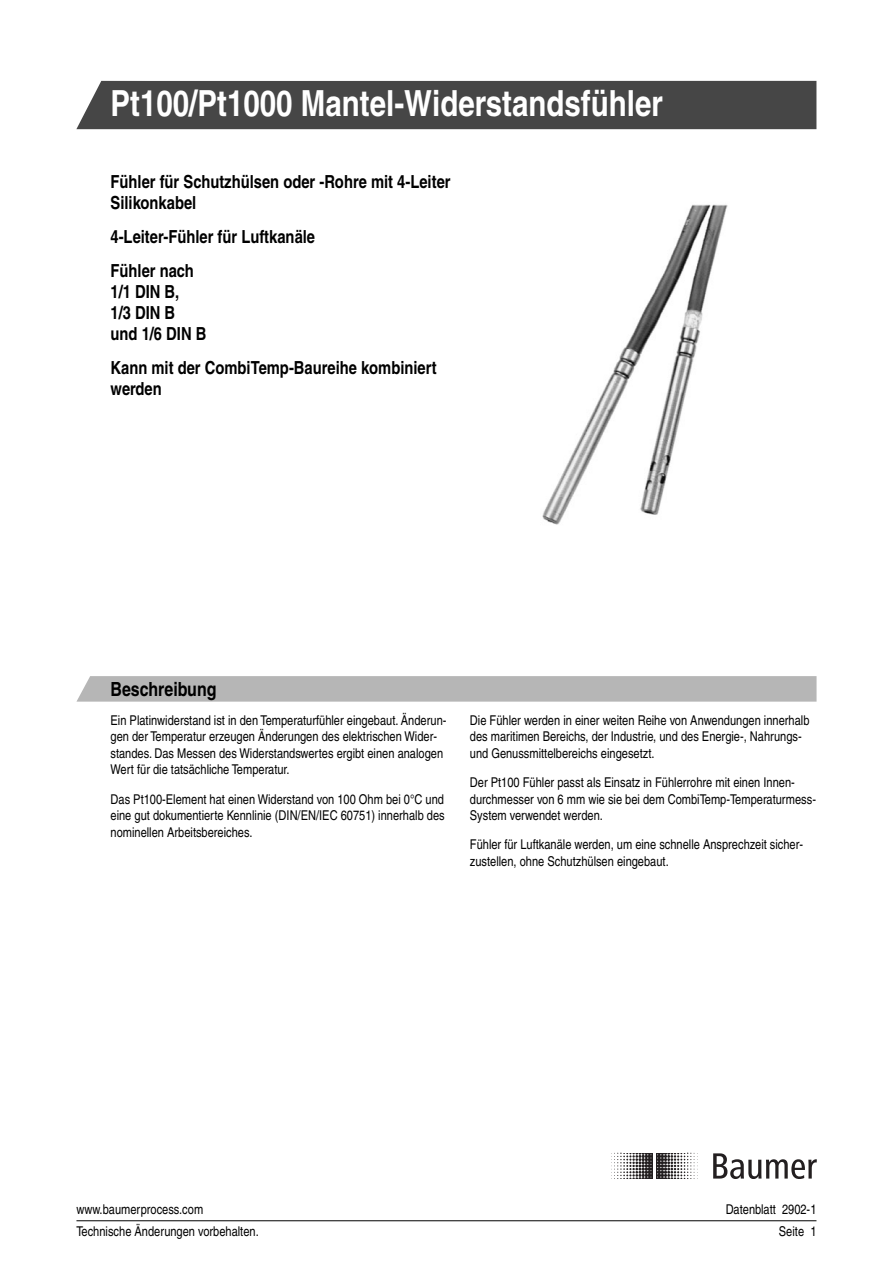
<style>
.page{position:relative;width:893px;height:1263px;background:#fff}
.page>*{position:absolute;margin:0;border:0;box-sizing:border-box;transform-origin:0 0}
.t1{font:700 condensed 36px "Helvetica";color:#fff}
.t2{font:700 condensed 19.5px "Helvetica";color:#000}
.t3{font:700 condensed 18px/21px "Helvetica";color:#000}
.t4{font:condensed 13.5px/16.5px "Helvetica";color:#000}
</style>
<div class="page">
<hr style="left:76px;top:1220px;width:740px;height:1px;background:#000">
<div style="left:76px;top:81px;width:740px;height:48px;background:#464646"></div>
<div style="left:76px;top:676px;width:740px;height:26px;background:#b6b6b6"></div>
<img style="left:542px;top:204px;width:186px;height:321px">
<svg style="left:611px;top:1153px;width:87px;height:26px"></svg>
<svg style="left:713px;top:1153px;width:104px;height:26px"></svg>
<h1 class="t1" style="left:111px;top:90px;width:554px">Pt100/Pt1000 Mantel-Widerstandsfühler</h1>
<h3 class="t3" style="left:111px;top:173px;width:342px">Fühler für Schutzhülsen oder -Rohre mit 4-Leiter<br>Silikonkabel</h3>
<h3 class="t3" style="left:111px;top:222px;width:206px;line-height:33.8px">4-Leiter-Fühler für Luftkanäle<br>Fühler nach</h3>
<h3 class="t3" style="left:111px;top:283px;width:97px">1/1 DIN B,<br>1/3 DIN B und 1/6 DIN B</h3>
<h3 class="t3" style="left:111px;top:358px;width:328px">Kann mit der CombiTemp-Baureihe kombiniert werden</h3>
<h2 class="t2" style="left:110px;top:682px;width:108px">Beschreibung</h2>
<p class="t4" style="left:111px;top:713px;width:338px">Ein Platinwiderstand ist in den Temperaturfühler eingebaut. Änderun&shy;gen der Temperatur erzeugen Änderungen des elektrischen Wider&shy;standes. Das Messen des Widerstandswertes ergibt einen analogen Wert für die tatsächliche Temperatur.</p>
<p class="t4" style="left:111px;top:792px;width:336px;text-align:justify">Das Pt100-Element hat einen Widerstand von 100 Ohm bei 0°C und eine gut dokumentierte Kennlinie (DIN/EN/IEC 60751) innerhalb des nominellen Arbeitsbereiches.</p>
<p class="t4" style="left:470px;top:713px;width:341px">Die Fühler werden in einer weiten Reihe von Anwendungen innerhalb des maritimen Bereichs, der Industrie, und des Energie-, Nahrungs&shy;und Genussmittelbereichs eingesetzt.</p>
<p class="t4" style="left:470px;top:775px;width:348px">Der Pt100 Fühler passt als Einsatz in Fühlerrohre mit einen Innen&shy;durchmesser von 6 mm wie sie bei dem CombiTemp-Temperaturmess-<br>System verwendet werden.</p>
<p class="t4" style="left:470px;top:838px;width:335px">Fühler für Luftkanäle werden, um eine schnelle Ansprechzeit sicher&shy;zustellen, ohne Schutzhülsen eingebaut.</p>
<p class="t4" style="left:76px;top:1203px;width:128px">www.baumerprocess.com</p>
<p class="t4" style="left:726px;top:1203px;width:92px">Datenblatt 2902-1</p>
<p class="t4" style="left:76px;top:1224px;width:184px">Technische Änderungen vorbehalten.</p>
<p class="t4" style="left:779px;top:1224px;width:39px">Seite 1</p>
</div>
